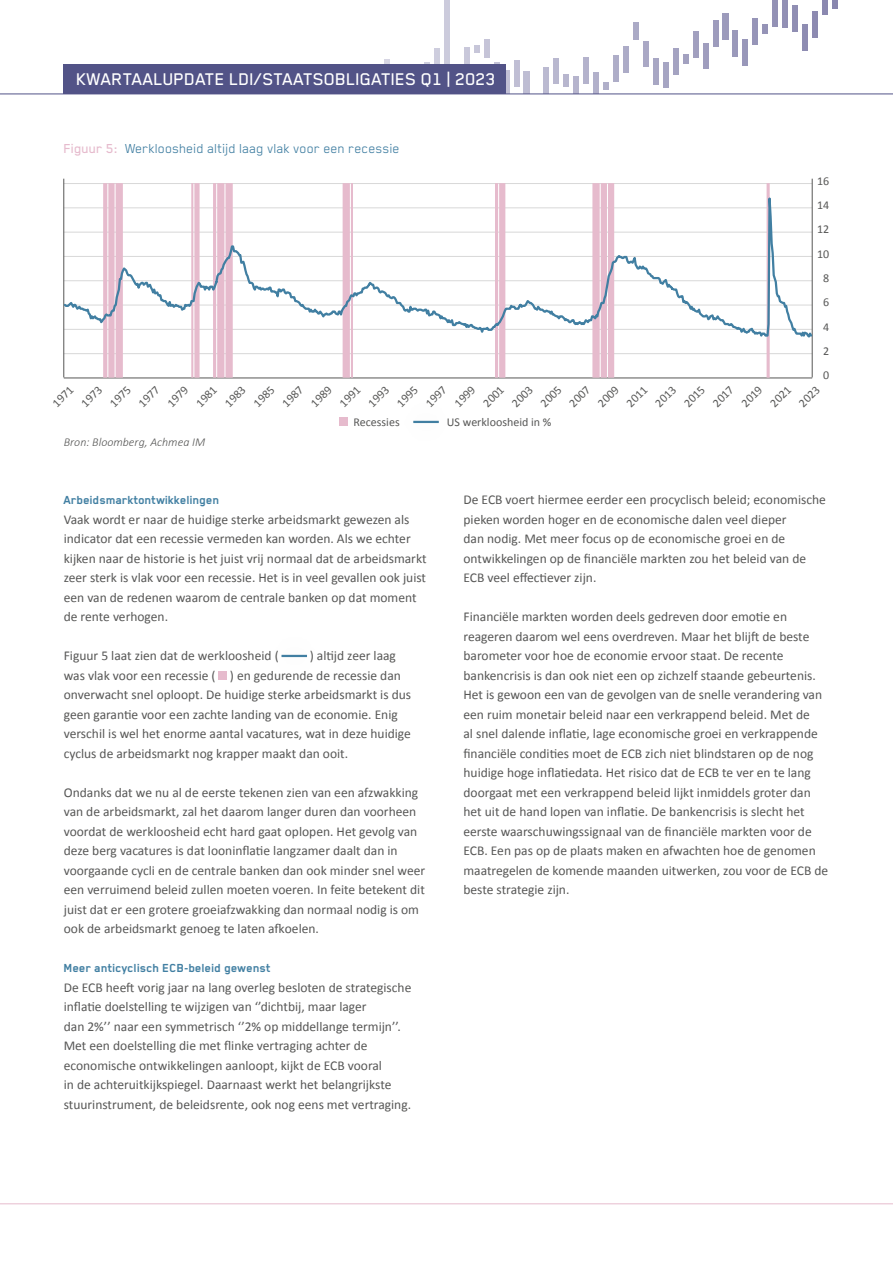
<style>
.page{position:relative;width:893px;height:1263px;background:#fff}
.page>*{position:absolute;margin:0;border:0;box-sizing:border-box;transform-origin:0 0}
.t1{font:500 19.5px "Blender Pro";color:#fff}
.Naam_grafiek{font:15px "Blender Pro";color:#417fa2}
.body{font:13.5px/19.5px "Calibri";color:#575756}
.Subkopje_blauw{font:700 13.5px "Blender Pro";color:#417fa2}
.grafiek_8pt{font:12px "Calibri";color:#575756}
.body-2{font:12px "Calibri";color:#575756}
.Bron{font:italic 300 12px "Calibri";color:#575756}
.s1{font-weight:500;color:#e6bbcd}
</style>
<div class="page">
<div style="left:385px;top:59px;width:5px;height:26px;background:#d7d6e3"></div>
<div style="left:424px;top:63px;width:5px;height:26px;background:#cfcfde"></div>
<div style="left:434px;top:49px;width:5px;height:26px;background:#cecdde"></div>
<div style="left:444px;top:0;width:5px;height:66px;background:#cccbdc"></div>
<div style="left:464px;top:47px;width:5px;height:26px;background:#c9c8da"></div>
<svg style="left:474px;top:46px;width:5px;height:6px"></svg>
<div style="left:484px;top:39px;width:5px;height:19px;background:#c5c4d7"></div>
<div style="left:494px;top:63px;width:5px;height:26px;background:#c4c2d6"></div>
<div style="left:504px;top:71px;width:5px;height:23px;background:#c2c0d5"></div>
<div style="left:514px;top:60px;width:5px;height:26px;background:#c0bed4"></div>
<div style="left:524px;top:72px;width:5px;height:22px;background:#bebdd3"></div>
<div style="left:544px;top:68px;width:5px;height:26px;background:#bbbad1"></div>
<div style="left:554px;top:58px;width:5px;height:26px;background:#b9b8cf"></div>
<svg style="left:564px;top:75px;width:5px;height:11px"></svg>
<div style="left:574px;top:76px;width:5px;height:18px;background:#b6b4cd"></div>
<div style="left:584px;top:57px;width:5px;height:26px;background:#b4b2cc"></div>
<div style="left:594px;top:72px;width:5px;height:22px;background:#b2b0ca"></div>
<svg style="left:604px;top:82px;width:5px;height:7px"></svg>
<div style="left:613px;top:55px;width:6px;height:26px;background:#aeadc8"></div>
<div style="left:623px;top:47px;width:5px;height:25px;background:#adacc7"></div>
<div style="left:633px;top:22px;width:5px;height:17px;background:#abaac6"></div>
<div style="left:643px;top:41px;width:5px;height:26px;background:#aaa8c5"></div>
<div style="left:653px;top:59px;width:5px;height:25px;background:#a8a7c4"></div>
<div style="left:663px;top:62px;width:5px;height:26px;background:#a6a5c3"></div>
<div style="left:673px;top:49px;width:5px;height:26px;background:#a5a3c2"></div>
<svg style="left:683px;top:54px;width:5px;height:10px"></svg>
<div style="left:693px;top:32px;width:5px;height:26px;background:#a19fbf"></div>
<div style="left:703px;top:43px;width:5px;height:26px;background:#a09ebe"></div>
<div style="left:713px;top:20px;width:5px;height:26px;background:#9e9cbd"></div>
<div style="left:723px;top:13px;width:5px;height:26px;background:#9c9abb"></div>
<div style="left:733px;top:31px;width:5px;height:26px;background:#9a99ba"></div>
<div style="left:743px;top:40px;width:5px;height:25px;background:#9897b9"></div>
<div style="left:753px;top:19px;width:5px;height:25px;background:#9695b8"></div>
<svg style="left:763px;top:25px;width:5px;height:9px"></svg>
<div style="left:773px;top:1px;width:5px;height:26px;background:#9391b5"></div>
<div style="left:783px;top:0;width:5px;height:28px;background:#9290b5"></div>
<div style="left:793px;top:6px;width:5px;height:26px;background:#908eb3"></div>
<div style="left:802px;top:24px;width:6px;height:26px;background:#8e8cb2"></div>
<div style="left:812px;top:12px;width:5px;height:25px;background:#8d8ab1"></div>
<div style="left:822px;top:0;width:5px;height:15px;background:#8b88b0"></div>
<svg style="left:832px;top:0;width:5px;height:8px"></svg>
<hr style="left:0;top:94px;width:893px;height:1px;background:#525387">
<hr style="left:0;top:1203px;width:893px;height:1px;background:#e6bbcd">
<div style="left:64px;top:64px;width:442px;height:30px;background:#525387"></div>
<hr style="left:281px;top:655px;width:26px;height:2px;background:#417fa2">
<div style="left:219px;top:671px;width:8px;height:9px;background:#e6bbcd"></div>
<hr style="left:64px;top:353px;width:748px;height:1px;background:#d8d8d8">
<hr style="left:64px;top:378px;width:748px;height:1px;background:#575756">
<div style="left:340px;top:417px;width:8px;height:9px;background:#e6bbcd"></div>
<hr style="left:413px;top:421px;width:26px;height:2px;background:#417fa2">
<hr style="left:63px;top:179px;width:1px;height:198px;background:#575756">
<hr style="left:812px;top:179px;width:1px;height:198px;background:#575756">
<svg style="left:103px;top:342px;width:667px;height:36px"></svg>
<svg style="left:63px;top:178px;width:750px;height:164px"></svg>
<h1 class="t1" style="left:77px;top:69px;width:421px">KWARTAALUPDATE LDI/STAATSOBLIGATIES Q1 | 2023</h1>
<p class="Naam_grafiek" style="left:64px;top:140px;width:338px"><span class="s1">Figuur 5:</span> Werkloosheid altijd laag vlak voor een recessie</p>
<p class="grafiek_8pt" style="left:817px;top:173px;width:14px">16</p>
<p class="grafiek_8pt" style="left:817px;top:198px;width:14px">14</p>
<p class="grafiek_8pt" style="left:817px;top:222px;width:14px">12</p>
<p class="grafiek_8pt" style="left:817px;top:246px;width:14px">10</p>
<p class="grafiek_8pt" style="left:823px;top:270px;width:8px">8</p>
<p class="grafiek_8pt" style="left:823px;top:295px;width:8px">6</p>
<p class="grafiek_8pt" style="left:823px;top:319px;width:8px">4</p>
<p class="grafiek_8pt" style="left:823px;top:343px;width:8px">2</p>
<p class="grafiek_8pt" style="left:823px;top:368px;width:8px">0</p>
<p class="grafiek_8pt" style="left:49px;top:399px;width:26px;rotate:-45deg">1971</p>
<p class="grafiek_8pt" style="left:78px;top:399px;width:26px;rotate:-45deg">1973</p>
<p class="grafiek_8pt" style="left:106px;top:399px;width:26px;rotate:-45deg">1975</p>
<p class="grafiek_8pt" style="left:135px;top:399px;width:26px;rotate:-45deg">1977</p>
<p class="grafiek_8pt" style="left:164px;top:399px;width:26px;rotate:-45deg">1979</p>
<p class="grafiek_8pt" style="left:193px;top:399px;width:26px;rotate:-45deg">1981</p>
<p class="grafiek_8pt" style="left:221px;top:399px;width:26px;rotate:-45deg">1983</p>
<p class="grafiek_8pt" style="left:250px;top:399px;width:26px;rotate:-45deg">1985</p>
<p class="grafiek_8pt" style="left:279px;top:399px;width:26px;rotate:-45deg">1987</p>
<p class="grafiek_8pt" style="left:307px;top:399px;width:26px;rotate:-45deg">1989</p>
<p class="grafiek_8pt" style="left:336px;top:399px;width:26px;rotate:-45deg">1991</p>
<p class="grafiek_8pt" style="left:365px;top:399px;width:26px;rotate:-45deg">1993</p>
<p class="grafiek_8pt" style="left:393px;top:399px;width:26px;rotate:-45deg">1995</p>
<p class="grafiek_8pt" style="left:422px;top:399px;width:26px;rotate:-45deg">1997</p>
<p class="grafiek_8pt" style="left:451px;top:399px;width:26px;rotate:-45deg">1999</p>
<p class="grafiek_8pt" style="left:480px;top:399px;width:26px;rotate:-45deg">2001</p>
<p class="grafiek_8pt" style="left:508px;top:399px;width:26px;rotate:-45deg">2003</p>
<p class="grafiek_8pt" style="left:537px;top:399px;width:26px;rotate:-45deg">2005</p>
<p class="grafiek_8pt" style="left:566px;top:399px;width:26px;rotate:-45deg">2007</p>
<p class="grafiek_8pt" style="left:594px;top:399px;width:26px;rotate:-45deg">2009</p>
<p class="grafiek_8pt" style="left:623px;top:399px;width:26px;rotate:-45deg">2011</p>
<p class="grafiek_8pt" style="left:652px;top:399px;width:26px;rotate:-45deg">2013</p>
<p class="grafiek_8pt" style="left:680px;top:399px;width:26px;rotate:-45deg">2015</p>
<p class="grafiek_8pt" style="left:709px;top:399px;width:26px;rotate:-45deg">2017</p>
<p class="grafiek_8pt" style="left:738px;top:399px;width:26px;rotate:-45deg">2019</p>
<p class="grafiek_8pt" style="left:767px;top:399px;width:26px;rotate:-45deg">2021</p>
<p class="grafiek_8pt" style="left:795px;top:399px;width:26px;rotate:-45deg">2023</p>
<p class="body-2" style="left:354px;top:414px;width:48px">Recessies</p>
<p class="body-2" style="left:447px;top:414px;width:106px">US werkloosheid in %</p>
<p class="Bron" style="left:64px;top:434px;width:143px">Bron: Bloomberg, Achmea IM</p>
<p class="Subkopje_blauw" style="left:64px;top:493px;width:157px">Arbeidsmarktontwikkelingen</p>
<p class="body" style="left:64px;top:509px;width:364px">Vaak wordt er naar de huidige sterke arbeidsmarkt gewezen als indicator dat een recessie vermeden kan worden. Als we echter kijken naar de historie is het juist vrij normaal dat de arbeidsmarkt zeer sterk is vlak voor een recessie. Het is in veel gevallen ook juist een van de redenen waarom de centrale banken op dat moment de rente verhogen.</p>
<p class="body" style="left:64px;top:646px;width:216px">Figuur 5 laat zien dat de werkloosheid (</p>
<p class="body" style="left:64px;top:646px;width:349px;text-indent:246px">) altijd zeer laag was vlak voor een recessie ( ) en gedurende de recessie dan onverwacht snel oploopt. De huidige sterke arbeidsmarkt is dus geen garantie voor een zachte landing van de economie. Enig verschil is wel het enorme aantal vacatures, wat in deze huidige cyclus de arbeidsmarkt nog krapper maakt dan ooit.</p>
<p class="body" style="left:64px;top:782px;width:363px">Ondanks dat we nu al de eerste tekenen zien van een afzwakking van de arbeidsmarkt, zal het daarom langer duren dan voorheen voordat de werkloosheid echt hard gaat oplopen. Het gevolg van deze berg vacatures is dat looninflatie langzamer daalt dan in voorgaande cycli en de centrale banken dan ook minder snel weer een verruimend beleid zullen moeten voeren. In feite betekent dit juist dat er een grotere groeiafzwakking dan normaal nodig is om ook de arbeidsmarkt genoeg te laten afkoelen.</p>
<p class="Subkopje_blauw" style="left:64px;top:961px;width:208px">Meer anticyclisch ECB-beleid gewenst</p>
<p class="body" style="left:64px;top:977px;width:349px">De ECB heeft vorig jaar na lang overleg besloten de strategische inflatie doelstelling te wijzigen van ‘’dichtbij, maar lager<br>dan 2%’’ naar een symmetrisch ‘’2% op middellange termijn’’.<br>Met een doelstelling die met flinke vertraging achter de economische ontwikkelingen aanloopt, kijkt de ECB vooral<br>in de achteruitkijkspiegel. Daarnaast werkt het belangrijkste stuurinstrument, de beleidsrente, ook nog eens met vertraging.</p>
<p class="body" style="left:463px;top:490px;width:364px">De ECB voert hiermee eerder een procyclisch beleid; economische pieken worden hoger en de economische dalen veel dieper<br>dan nodig. Met meer focus op de economische groei en de ontwikkelingen op de financiële markten zou het beleid van de ECB veel effectiever zijn.</p>
<p class="body" style="left:463px;top:607px;width:366px">Financiële markten worden deels gedreven door emotie en reageren daarom wel eens overdreven. Maar het blijft de beste barometer voor hoe de economie ervoor staat. De recente bankencrisis is dan ook niet een op zichzelf staande gebeurtenis.<br>Het is gewoon een van de gevolgen van de snelle verandering van een ruim monetair beleid naar een verkrappend beleid. Met de<br>al snel dalende inflatie, lage economische groei en verkrappende financiële condities moet de ECB zich niet blindstaren op de nog huidige hoge inflatiedata. Het risico dat de ECB te ver en te lang doorgaat met een verkrappend beleid lijkt inmiddels groter dan het uit de hand lopen van inflatie. De bankencrisis is slecht het eerste waarschuwingssignaal van de financiële markten voor de ECB. Een pas op de plaats maken en afwachten hoe de genomen maatregelen de komende maanden uitwerken, zou voor de ECB de beste strategie zijn.</p>
</div>
